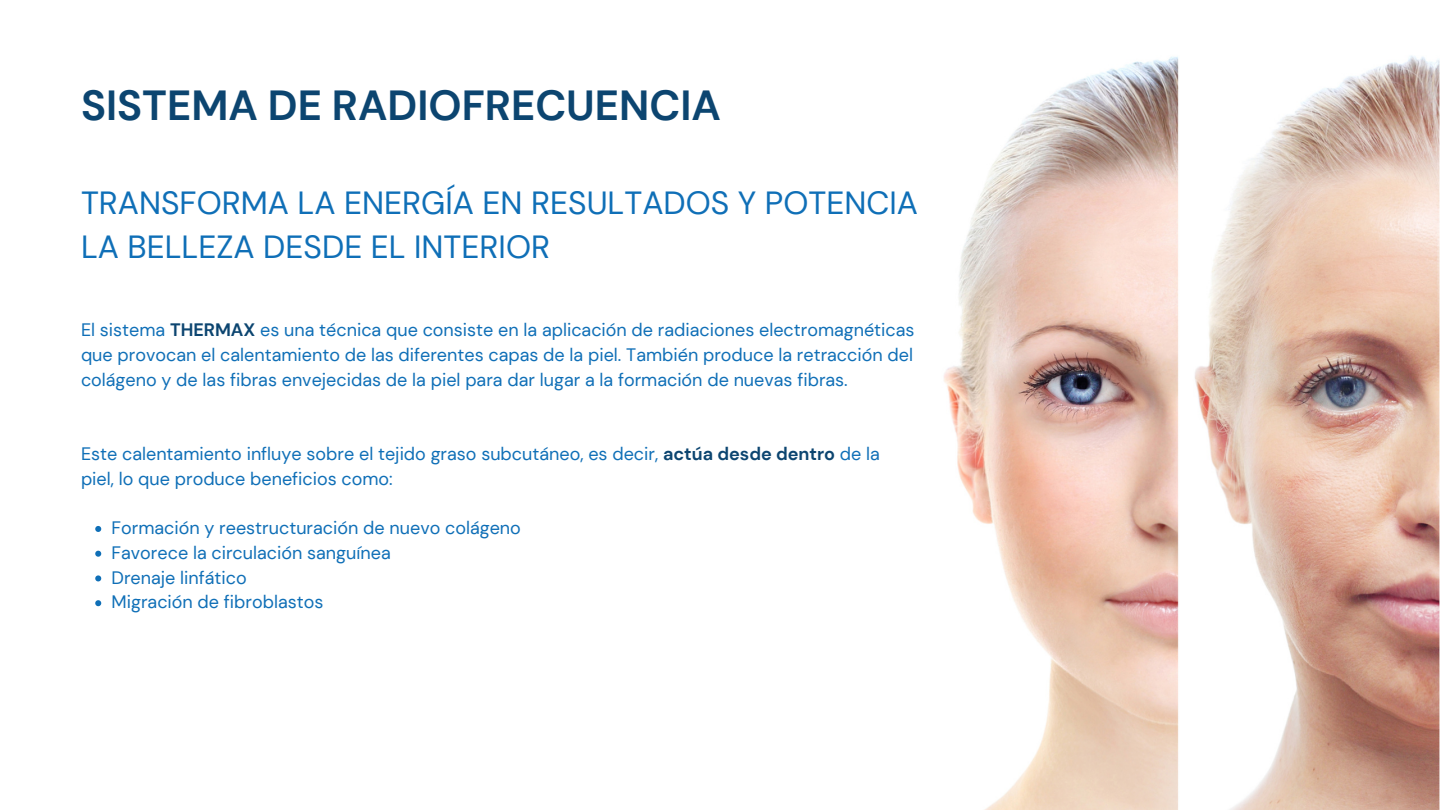
<style>
.page{position:relative;width:1440px;height:810px;background:#fff}
.page>*{position:absolute;margin:0;border:0;box-sizing:border-box;transform-origin:0 0}
.t1{font:700 42px "DM Sans";color:#0c4570}
.t2{font:32px/44.2px "DM Sans";color:#0f6fb7}
.t3{font:18px/24.8px "DM Sans";color:#0f6fb7;text-align:justify}
.s1{font-weight:700;color:#0c4570}
</style>
<div class="page">
<img style="left:944px;top:55px;width:496px;height:755px">
<svg style="left:95px;top:526px;width:6px;height:6px"></svg>
<svg style="left:95px;top:551px;width:6px;height:6px"></svg>
<svg style="left:95px;top:575px;width:6px;height:6px"></svg>
<svg style="left:95px;top:600px;width:6px;height:6px"></svg>
<p class="t1" style="left:81px;top:78px;width:641px">SISTEMA DE RADIOFRECUENCIA</p>
<h1 class="t2" style="left:81px;top:181px;width:839px">TRANSFORMA LA ENERGÍA EN RESULTADOS Y POTENCIA<br>LA BELLEZA DESDE EL INTERIOR</h1>
<h2 class="t3" style="left:81px;top:318px;width:835px">El sistema <span class="s1">THERMAX</span> es una técnica que consiste en la aplicación de radiaciones electromagnéticas que provocan el calentamiento de las diferentes capas de la piel. También produce la retracción del colágeno y de las fibras envejecidas de la piel para dar lugar a la formación de nuevas fibras.</h2>
<p class="t3" style="left:81px;top:441px;width:801px">Este calentamiento influye sobre el tejido graso subcutáneo, es decir, <span class="s1">actúa desde dentro</span> de la piel, lo que produce beneficios como:</p>
<p class="t3" style="left:112px;top:516px;width:411px">Formación y reestructuración de nuevo colágeno</p>
<p class="t3" style="left:112px;top:540px;width:281px">Favorece la circulación sanguínea</p>
<p class="t3" style="left:112px;top:565px;width:137px">Drenaje linfático</p>
<p class="t3" style="left:112px;top:590px;width:213px">Migración de fibroblastos</p>
</div>
